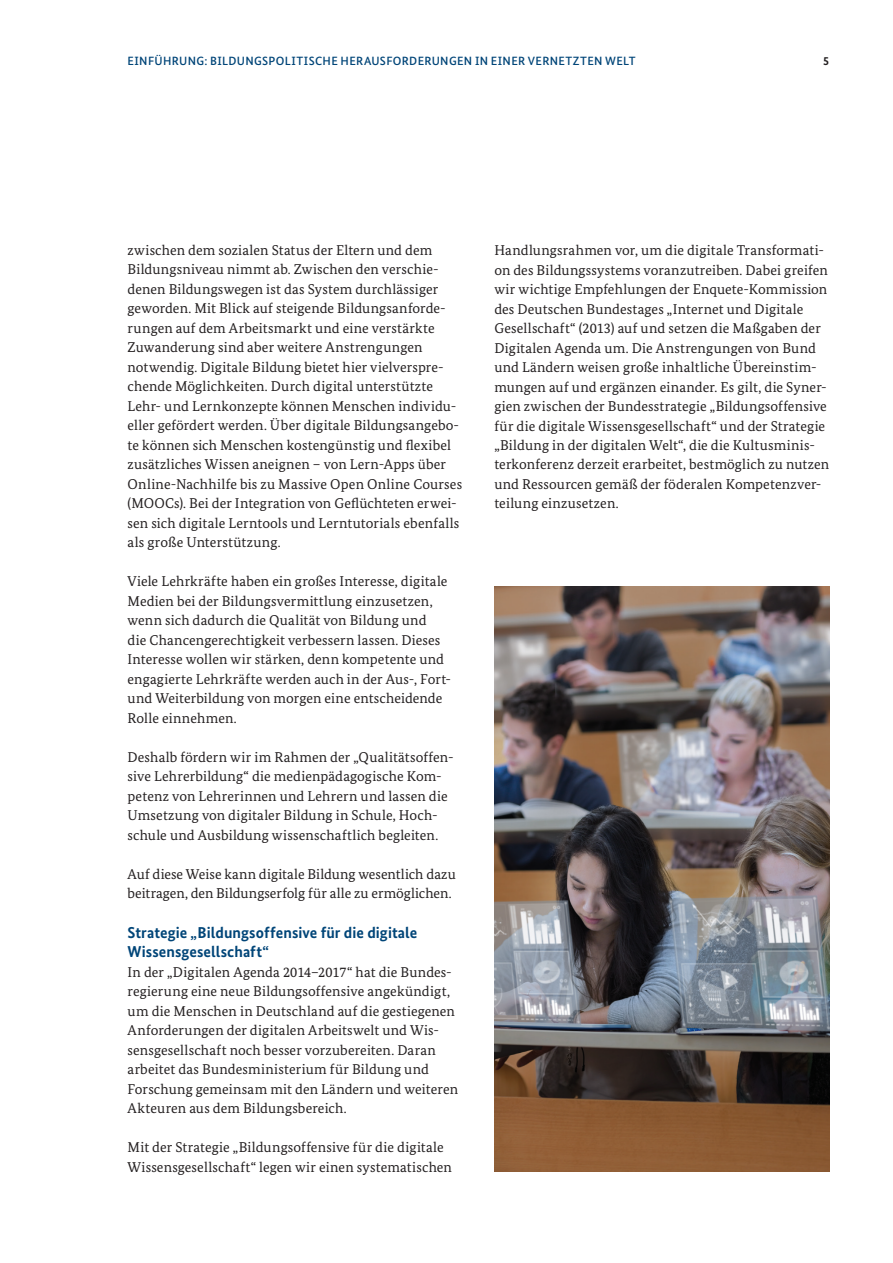
<style>
.page{position:relative;width:893px;height:1263px;background:#fff}
.page>*{position:absolute;margin:0;border:0;box-sizing:border-box;transform-origin:0 0}
.t1{font:700 15.75px/19.5px "Bundes Sans";letter-spacing:.005em;color:#004578}
.t2{font:14.25px/19.5px "Bundes Serif";letter-spacing:.01em;color:#231f20}
.t3{font:500 12px "Bundes Sans";letter-spacing:.03em;color:#004578}
.t4{font:700 12px "Bundes Sans";color:#231f20}
</style>
<div class="page">
<img style="left:494px;top:587px;width:335px;height:585px">
<p class="t3" style="left:128px;top:53px;width:509px">EINFÜHRUNG: BILDUNGSPOLITISCHE HERAUSFORDERUNGEN IN EINER VERNETZTEN WELT</p>
<p class="t4" style="left:823px;top:53px;width:7px">5</p>
<p class="t2" style="left:128px;top:240px;width:336px">zwischen dem sozialen Status der Eltern und dem Bildungsniveau nimmt ab. Zwischen den verschie&shy;denen Bildungswegen ist das System durchlässiger geworden. Mit Blick auf steigende Bildungsanforde&shy;rungen auf dem Arbeitsmarkt und eine verstärkte Zuwanderung sind aber weitere Anstrengungen notwendig. Digitale Bildung bietet hier vielverspre&shy;chende Möglichkeiten. Durch digital unterstützte Lehr- und Lernkonzepte können Menschen individu&shy;eller gefördert werden. Über digitale Bildungsangebo&shy;te können sich Menschen kostengünstig und flexibel zusätzliches Wissen aneignen – von Lern-Apps über Online-Nachhilfe bis zu Massive Open Online Courses (MOOCs). Bei der Integration von Geflüchteten erwei&shy;sen sich digitale Lerntools und Lerntutorials ebenfalls als große Unterstützung.</p>
<p class="t2" style="left:128px;top:572px;width:325px">Viele Lehrkräfte haben ein großes Interesse, digitale Medien bei der Bildungsvermittlung einzusetzen, wenn sich dadurch die Qualität von Bildung und<br>die Chancengerechtigkeit verbessern lassen. Dieses Interesse wollen wir stärken, denn kompetente und engagierte Lehrkräfte werden auch in der Aus-, Fort&shy;und Weiterbildung von morgen eine entscheidende Rolle einnehmen.</p>
<p class="t2" style="left:128px;top:747px;width:328px">Deshalb fördern wir im Rahmen der „Qualitätsoffen&shy;sive Lehrerbildung“ die medienpädagogische Kom&shy;petenz von Lehrerinnen und Lehrern und lassen die Umsetzung von digitaler Bildung in Schule, Hoch&shy;schule und Ausbildung wissenschaftlich begleiten.</p>
<p class="t2" style="left:128px;top:864px;width:330px">Auf diese Weise kann digitale Bildung wesentlich dazu beitragen, den Bildungserfolg für alle zu ermöglichen.</p>
<p class="t1" style="left:128px;top:922px;width:291px">Strategie „Bildungsoffensive für die digitale<br>Wissensgesellschaft“</p>
<p class="t2" style="left:128px;top:962px;width:332px">In der „Digitalen Agenda 2014–2017“ hat die Bundes&shy;regierung eine neue Bildungsoffensive angekündigt, um die Menschen in Deutschland auf die gestiegenen Anforderungen der digitalen Arbeitswelt und Wis&shy;sensgesellschaft noch besser vorzubereiten. Daran arbeitet das Bundesministerium für Bildung und Forschung gemeinsam mit den Ländern und weiteren Akteuren aus dem Bildungsbereich.</p>
<p class="t2" style="left:128px;top:1137px;width:326px">Mit der Strategie „Bildungsoffensive für die digitale<br>Wissensgesellschaft“ legen wir einen systematischen</p>
<p class="t2" style="left:494px;top:240px;width:336px">Handlungsrahmen vor, um die digitale Transformati&shy;on des Bildungssystems voranzutreiben. Dabei greifen wir wichtige Empfehlungen der Enquete-Kommission des Deutschen Bundestages „Internet und Digitale Gesellschaft“ (2013) auf und setzen die Maßgaben der Digitalen Agenda um. Die Anstrengungen von Bund und Ländern weisen große inhaltliche Übereinstim&shy;mungen auf und ergänzen einander. Es gilt, die Syner&shy;gien zwischen der Bundesstrategie „Bildungsoffensive für die digitale Wissensgesellschaft“ und der Strategie „Bildung in der digitalen Welt“, die die Kultusminis&shy;terkonferenz derzeit erarbeitet, bestmöglich zu nutzen und Ressourcen gemäß der föderalen Kompetenzver&shy;teilung einzusetzen.</p>
</div>
